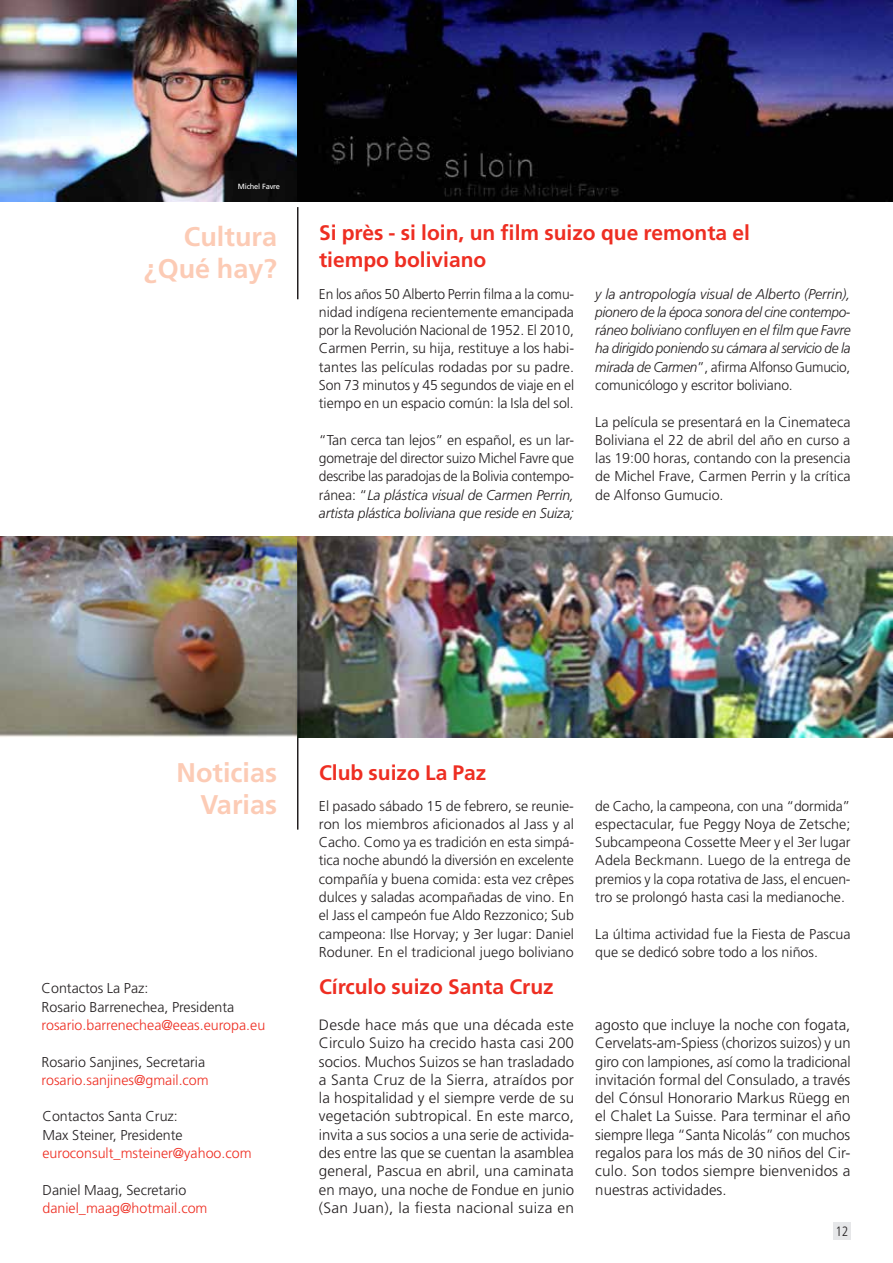
<style>
.page{position:relative;width:893px;height:1263px;background:#fff}
.page>*{position:absolute;margin:0;border:0;box-sizing:border-box;transform-origin:0 0}
.t1{font:700 27px/32.4px "Frutiger LT Std";color:#fccbb5;text-align:right}
.t2{font:700 21px/27px "Frutiger LT Std";color:#ee2e22}
.t3{font:300 15px/18.3px "Frutiger LT Std";letter-spacing:.01em;color:#231f20;text-align:justify}
.t4{font:300 14.25px/18.3px "Frutiger LT Std";color:#231f20;text-align:justify}
.t5{font:italic 300 14.25px/18.3px "Frutiger LT Std";letter-spacing:-.02em;color:#231f20;text-align:justify}
.t6{font:300 14.25px "Frutiger LT Std";color:#ee2e22}
.t7{font:300 condensed 13.5px "Frutiger LT Std";color:#231f20}
.t8{font:7.5px "Frutiger LT Std";letter-spacing:-.025em;color:#fff}
.s1{font-style:italic}
.s2{font-style:normal}
</style>
<div class="page">
<div style="left:833px;top:1222px;width:17px;height:17px;background:#e6e7e9"></div>
<hr style="left:297px;top:207px;width:1px;height:92px;background:#231f20">
<img style="left:0;top:0;width:298px;height:201px">
<svg style="left:298px;top:0;width:595px;height:201px;background:#141430"></svg>
<hr style="left:297px;top:737px;width:1px;height:93px;background:#231f20">
<img style="left:0;top:536px;width:298px;height:201px">
<img style="left:298px;top:536px;width:595px;height:201px">
<p class="t8" style="left:238px;top:182px;width:44px">Michel Favre</p>
<h1 class="t1" style="left:144px;top:220px;width:134px">Cultura ¿Qué hay?</h1>
<h2 class="t2" style="left:319px;top:220px;width:432px">Si près - si loin, un film suizo que remonta el tiempo boliviano</h2>
<p class="t4" style="left:319px;top:285px;width:257px">En los años 50 Alberto Perrin filma a la comu&shy;nidad indígena recientemente emancipada por la Revolución Nacional de 1952. El 2010, Carmen Perrin, su hija, restituye a los habi&shy;tantes las películas rodadas por su padre.<br>Son 73 minutos y 45 segundos de viaje en el tiempo en un espacio común: la Isla del sol.</p>
<p class="t4" style="left:319px;top:431px;width:257px">“Tan cerca tan lejos” en español, es un lar&shy;gometraje del director suizo Michel Favre que describe las paradojas de la Bolivia contempo&shy;ránea: “<span class="s1">La plástica visual de Carmen Perrin, artista plástica boliviana que reside en Suiza;</span></p>
<p class="t5" style="left:595px;top:285px;width:257px">y la antropología visual de Alberto (Perrin), pionero de la época sonora del cine contempo&shy;ráneo boliviano confluyen en el film que Favre ha dirigido poniendo su cámara al servicio de la mirada de Carmen<span class="s2">”, afirma Alfonso Gumucio, comunicólogo y escritor boliviano.</span></p>
<p class="t4" style="left:595px;top:413px;width:257px">La película se presentará en la Cinemateca Boliviana el 22 de abril del año en curso a las 19:00 horas, contando con la presencia de Michel Frave, Carmen Perrin y la crítica de Alfonso Gumucio.</p>
<h1 class="t1" style="left:177px;top:756px;width:102px">Noticias<br>Varias</h1>
<h2 class="t2" style="left:319px;top:759px;width:169px">Club suizo La Paz</h2>
<p class="t4" style="left:319px;top:797px;width:257px">El pasado sábado 15 de febrero, se reunie&shy;ron los miembros aficionados al Jass y al Cacho. Como ya es tradición en esta simpá&shy;tica noche abundó la diversión en excelente compañía y buena comida: esta vez crêpes dulces y saladas acompañadas de vino. En el Jass el campeón fue Aldo Rezzonico; Sub campeona: Ilse Horvay; y 3er lugar: Daniel Roduner. En el tradicional juego boliviano</p>
<p class="t4" style="left:595px;top:797px;width:257px">de Cacho, la campeona, con una “dormida” espectacular, fue Peggy Noya de Zetsche; Subcampeona Cossette Meer y el 3er lugar Adela Beckmann. Luego de la entrega de premios y la copa rotativa de Jass, el encuen&shy;tro se prolongó hasta casi la medianoche.</p>
<p class="t4" style="left:595px;top:925px;width:257px">La última actividad fue la Fiesta de Pascua que se dedicó sobre todo a los niños.</p>
<p class="t4" style="left:42px;top:979px;width:108px">Contactos La Paz:</p>
<h2 class="t2" style="left:319px;top:973px;width:236px">Círculo suizo Santa Cruz</h2>
<p class="t4" style="left:42px;top:998px;width:194px">Rosario Barrenechea, Presidenta</p>
<p class="t6" style="left:42px;top:1017px;width:225px">rosario.barrenechea@eeas.europa.eu</p>
<p class="t4" style="left:42px;top:1053px;width:165px">Rosario Sanjines, Secretaria</p>
<p class="t6" style="left:42px;top:1072px;width:169px">rosario.sanjines@gmail.com</p>
<p class="t4" style="left:43px;top:1107px;width:142px">Contactos Santa Cruz:<br>Max Steiner, Presidente</p>
<p class="t6" style="left:43px;top:1145px;width:211px">euroconsult_msteiner@yahoo.com</p>
<p class="t4" style="left:43px;top:1181px;width:145px">Daniel Maag, Secretario</p>
<p class="t6" style="left:43px;top:1200px;width:166px">daniel_maag@hotmail.com</p>
<p class="t3" style="left:319px;top:1016px;width:257px">Desde hace más que una década este Circulo Suizo ha crecido hasta casi 200 socios. Muchos Suizos se han trasladado a Santa Cruz de la Sierra, atraídos por la hospitalidad y el siempre verde de su vegetación subtropical. En este marco, invita a sus socios a una serie de activida&shy;des entre las que se cuentan la asamblea general, Pascua en abril, una caminata en mayo, una noche de Fondue en junio (San Juan), la fiesta nacional suiza en</p>
<p class="t3" style="left:595px;top:1016px;width:257px">agosto que incluye la noche con fogata, Cervelats-am-Spiess (chorizos suizos) y un giro con lampiones, así como la tradicional invitación formal del Consulado, a través del Cónsul Honorario Markus Rüegg en el Chalet La Suisse. Para terminar el año siempre llega “Santa Nicolás” con muchos regalos para los más de 30 niños del Cir&shy;culo. Son todos siempre bienvenidos a nuestras actividades.</p>
<p class="t7" style="left:835px;top:1223px;width:14px">12</p>
</div>
